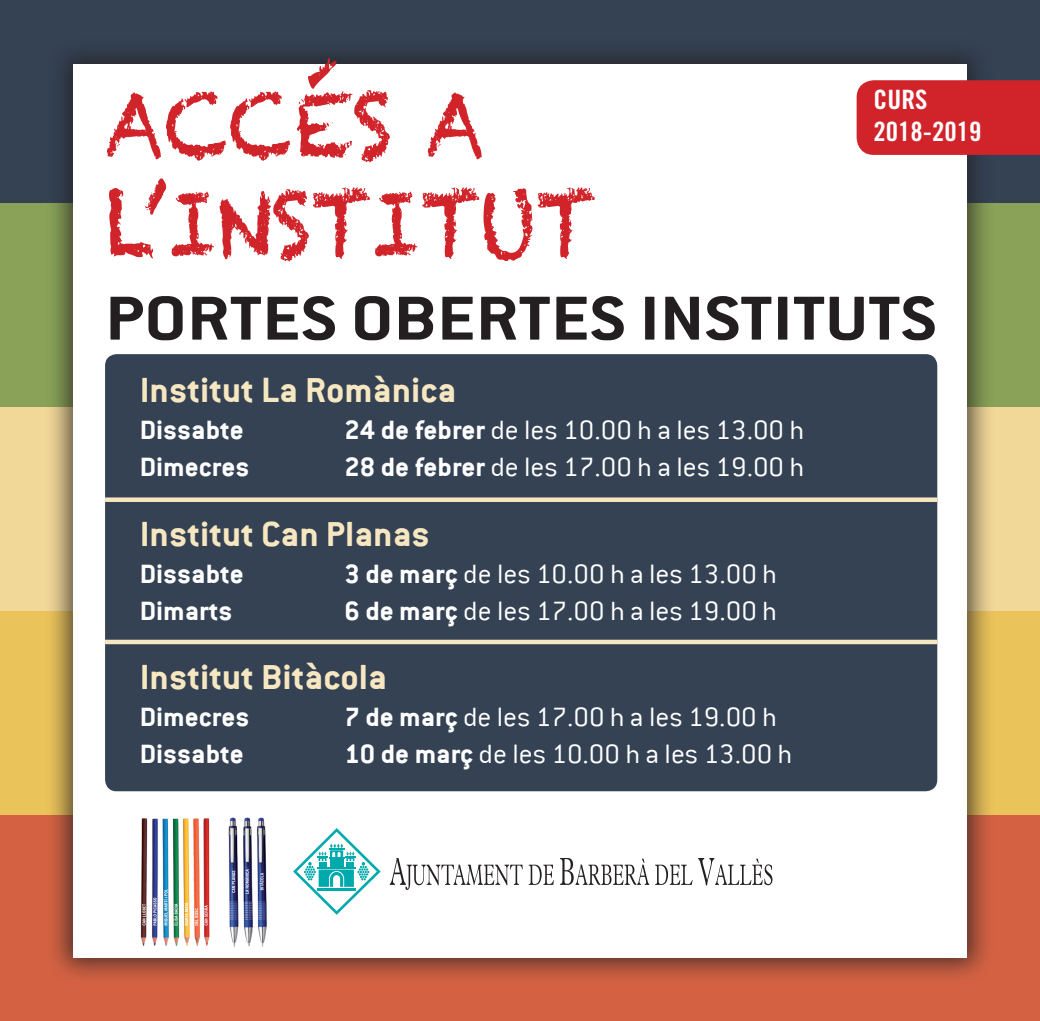
<style>
.page{position:relative;width:1040px;height:1021px;background:#fff}
.page>*{position:absolute;margin:0;border:0;box-sizing:border-box;transform-origin:0 0}
.t1{font:87.98px/99px "Chalkduster";color:#d1232a;scale:.9 1}
.t2{font:700 67.95px "Conduit ITC";color:#231f20;scale:1.19 1}
.t3{font:700 38.25px "Conduit ITC";color:#f7e7c1;scale:1.04 1}
.t4{font:300 29.25px "Conduit ITC";color:#fff;scale:1.04 1}
.t5{font:700 29.25px "Conduit ITC";color:#fff;scale:1.04 1}
.t6{font:26.55px "Trade Gothic LT Std Bd Cn 20";color:#fff;scale:1.04 1}
.s1{font-weight:700}
</style>
<div class="page">
<div style="left:0;top:0;width:1040px;height:204px;background:#344254"></div>
<div style="left:0;top:204px;width:1040px;height:205px;background:#89a257"></div>
<div style="left:0;top:407px;width:1040px;height:206px;background:#f1d798"></div>
<div style="left:0;top:611px;width:1040px;height:205px;background:#eac35b"></div>
<div style="left:0;top:815px;width:1040px;height:205px;background:#d46242"></div>
<div style="left:46px;top:36px;width:948px;height:948px;background:#231f20;opacity:.75"></div>
<div style="left:73px;top:64px;width:893px;height:893px;background:#fff"></div>
<div style="left:105px;top:354px;width:832px;height:437px;background:#344254;border-radius:12px"></div>
<div style="left:105px;top:497px;width:832px;height:5px;background:#f7e7c1"></div>
<div style="left:105px;top:639px;width:832px;height:5px;background:#f7e7c1"></div>
<svg style="left:390px;top:858px;width:132px;height:32px"></svg>
<svg style="left:529px;top:864px;width:25px;height:20px"></svg>
<svg style="left:560px;top:858px;width:89px;height:26px"></svg>
<svg style="left:655px;top:864px;width:37px;height:20px"></svg>
<svg style="left:698px;top:858px;width:74px;height:27px"></svg>
<svg style="left:293px;top:828px;width:88px;height:86px"></svg>
<img style="left:140px;top:818px;width:70px;height:128px">
<svg style="left:142px;top:903px;width:4px;height:22px"></svg>
<svg style="left:153px;top:897px;width:4px;height:28px"></svg>
<svg style="left:163px;top:889px;width:5px;height:36px"></svg>
<svg style="left:174px;top:903px;width:4px;height:22px"></svg>
<svg style="left:185px;top:902px;width:3px;height:23px"></svg>
<svg style="left:195px;top:908px;width:3px;height:17px"></svg>
<svg style="left:204px;top:905px;width:4px;height:20px"></svg>
<img style="left:228px;top:817px;width:39px;height:130px">
<svg style="left:232px;top:870px;width:3px;height:22px"></svg>
<svg style="left:245px;top:869px;width:4px;height:24px"></svg>
<svg style="left:259px;top:873px;width:4px;height:17px"></svg>
<div style="left:856px;top:80px;width:184px;height:75px;background:#d1232a"></div>
<p class="t1" style="left:105px;top:75px;width:547px">ACCÉS A<br>L’INSTITUT</p>
<p class="t6" style="left:873px;top:84px;width:53px">CURS</p>
<p class="t6" style="left:873px;top:116px;width:105px">2018-2019</p>
<p class="t2" style="left:105px;top:279px;width:700px">PORTES OBERTES INSTITUTS</p>
<p class="t3" style="left:140px;top:368px;width:306px">Institut La Romànica</p>
<p class="t5" style="left:140px;top:413px;width:102px">Dissabte</p>
<p class="t4" style="left:344px;top:414px;width:443px"><span class="s1">24 de febrer</span> de les 10.00 h a les 13.00 h</p>
<p class="t5" style="left:140px;top:450px;width:107px">Dimecres</p>
<p class="t4" style="left:344px;top:451px;width:443px"><span class="s1">28 de febrer</span> de les 17.00 h a les 19.00 h</p>
<p class="t3" style="left:140px;top:511px;width:280px">Institut Can Planas</p>
<p class="t5" style="left:140px;top:556px;width:102px">Dissabte</p>
<p class="t4" style="left:344px;top:557px;width:417px"><span class="s1">3 de març</span> de les 10.00 h a les 13.00 h</p>
<p class="t5" style="left:140px;top:593px;width:91px">Dimarts</p>
<p class="t4" style="left:344px;top:594px;width:417px"><span class="s1">6 de març</span> de les 17.00 h a les 19.00 h</p>
<p class="t3" style="left:140px;top:654px;width:239px">Institut Bitàcola</p>
<p class="t5" style="left:140px;top:699px;width:107px">Dimecres</p>
<p class="t4" style="left:344px;top:701px;width:417px"><span class="s1">7 de març</span> de les 17.00 h a les 19.00 h</p>
<p class="t5" style="left:140px;top:737px;width:102px">Dissabte</p>
<p class="t4" style="left:344px;top:738px;width:432px"><span class="s1">10 de març</span> de les 10.00 h a les 13.00 h</p>
</div>
